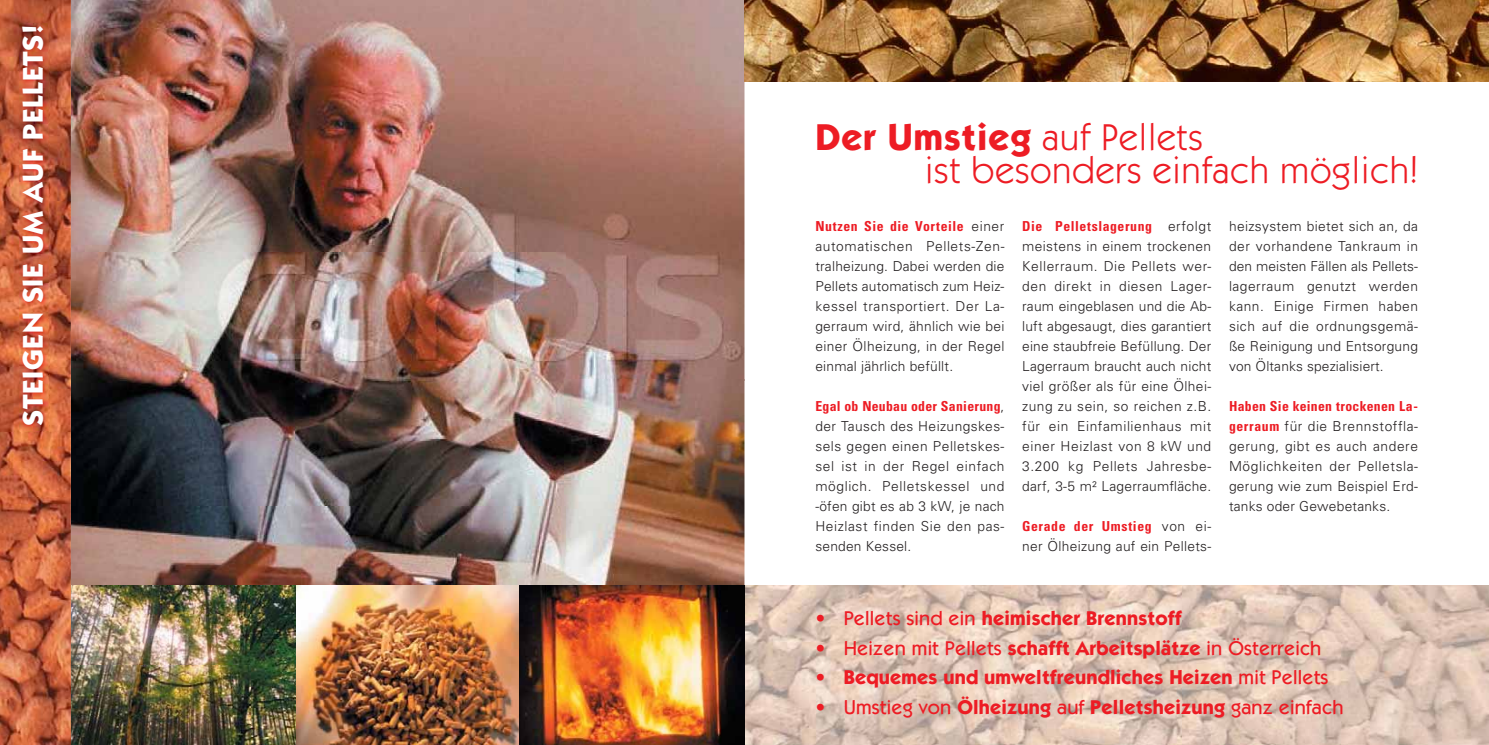
<style>
.page{position:relative;width:1489px;height:745px;background:#fff}
.page>*{position:absolute;margin:0;border:0;box-sizing:border-box;transform-origin:0 0}
.t1{font:37.5px/32.5px "Itc Kabel";letter-spacing:.025em;color:#ed1c24}
.t2{font:700 28.75px "Itc Kabel";letter-spacing:.025em;color:#fff}
.t3{font:500 20px "Itc Kabel";letter-spacing:.01em;color:#ed1c24}
.t4{font:700 20px "Itc Kabel";letter-spacing:.01em;color:#ed1c24}
.t5{font:300 13.75px/20px "Univers";letter-spacing:.02em;color:#231f20;text-align:justify}
.s1{font-weight:700}
.s2{font-weight:700;font-stretch:condensed;color:#ed1c24}
.s3{font-weight:500}
</style>
<div class="page">
<img style="left:71px;top:0;width:494px;height:253px">
<img style="left:565px;top:0;width:179px;height:585px">
<img style="left:71px;top:253px;width:495px;height:253px">
<img style="left:71px;top:506px;width:495px;height:79px">
<img style="left:71px;top:585px;width:1417px;height:159px">
<img style="left:0;top:0;width:71px;height:744px">
<img style="left:19px;top:24px;width:30px;height:406px">
<img style="left:744px;top:0;width:744px;height:81px">
<img style="left:296px;top:585px;width:224px;height:159px">
<img style="left:520px;top:585px;width:224px;height:159px">
<h2 class="t2" style="left:22px;top:425px;width:402px;rotate:-90deg">STEIGEN SIE UM AUF PELLETS!</h2>
<h1 class="t1" style="left:925px;top:124px;width:494px;text-indent:-110px"><span class="s1">Der Umstieg</span> auf Pellets<br>ist besonders einfach möglich!</h1>
<p class="t5" style="left:815px;top:217px;width:190px"><span class="s2">Nutzen Sie die Vorteile</span> einer automatischen Pellets-Zen&shy;tralheizung. Dabei werden die Pellets automatisch zum Heiz&shy;kessel transportiert. Der La&shy;gerraum wird, ähnlich wie bei einer Ölheizung, in der Regel einmal jährlich befüllt.</p>
<p class="t5" style="left:815px;top:397px;width:190px"><span class="s2">Egal ob Neubau oder Sanierung</span>, der Tausch des Heizungskes&shy;sels gegen einen Pelletskes&shy;sel ist in der Regel einfach möglich. Pelletskessel und -öfen gibt es ab 3 kW, je nach Heizlast finden Sie den pas&shy;senden Kessel.</p>
<p class="t5" style="left:1022px;top:217px;width:190px"><span class="s2">Die Pelletslagerung</span> erfolgt meistens in einem trockenen Kellerraum. Die Pellets wer&shy;den direkt in diesen Lager&shy;raum eingeblasen und die Ab&shy;luft abgesaugt, dies garantiert eine staubfreie Befüllung. Der Lagerraum braucht auch nicht viel größer als für eine Ölhei&shy;zung zu sein, so reichen z.B. für ein Einfamilienhaus mit einer Heizlast von 8 kW und 3.200 kg Pellets Jahresbe&shy;darf, 3-5 m² Lagerraumfläche.</p>
<p class="t5" style="left:1022px;top:517px;width:190px"><span class="s2">Gerade der Umstieg</span> von ei&shy;ner Ölheizung auf ein Pellets-</p>
<p class="t5" style="left:1228px;top:217px;width:190px">heizsystem bietet sich an, da der vorhandene Tankraum in den meisten Fällen als Pellets&shy;lagerraum genutzt werden kann. Einige Firmen haben sich auf die ordnungsgemä&shy;ße Reinigung und Entsorgung von Öltanks spezialisiert.</p>
<p class="t5" style="left:1228px;top:397px;width:190px"><span class="s2">Haben Sie keinen trockenen La&shy;gerraum</span> für die Brennstoffla&shy;gerung, gibt es auch andere Möglichkeiten der Pelletsla&shy;gerung wie zum Beispiel Erd&shy;tanks oder Gewebetanks.</p>
<h3 class="t4" style="left:815px;top:610px;width:367px"><span class="s3">• Pellets sind ein</span> heimischer Brennstoff</h3>
<h3 class="t3" style="left:815px;top:640px;width:507px">• Heizen mit Pellets <span class="s1">schafft Arbeitsplätze</span> in Österreich</h3>
<h3 class="t4" style="left:815px;top:669px;width:514px"><span class="s3">•</span> Bequemes und umweltfreundliches Heizen <span class="s3">mit Pellets</span></h3>
<h3 class="t3" style="left:815px;top:699px;width:529px">• Umstieg von <span class="s1">Ölheizung</span> auf <span class="s1">Pelletsheizung</span> ganz einfach</h3>
</div>
